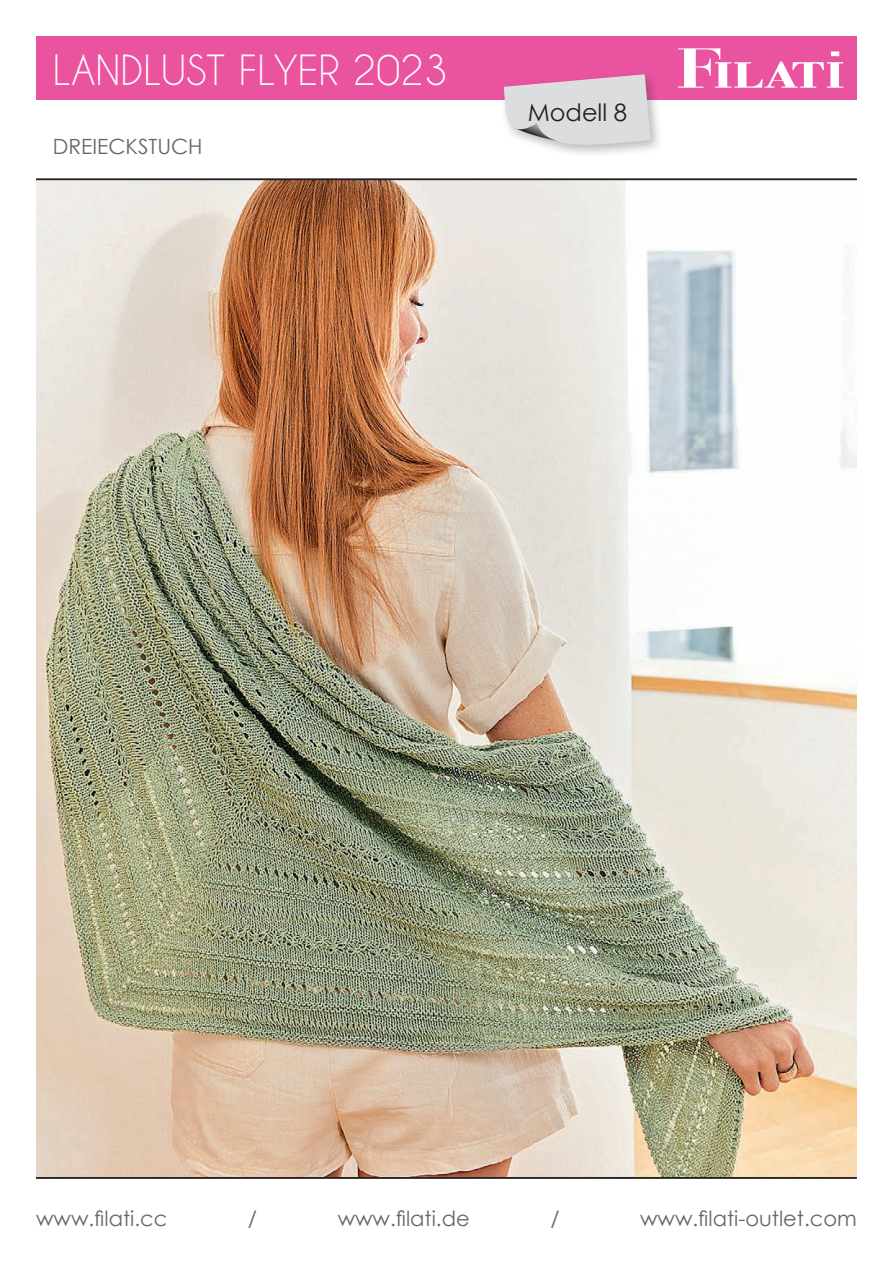
<style>
.page{position:relative;width:893px;height:1263px;background:#fff}
.page>*{position:absolute;margin:0;border:0;box-sizing:border-box;transform-origin:0 0}
.t1{font:39px "Caviar Dreams";color:#fff}
.t2{font:24px "Century Gothic";color:#231f20}
.t3{font:21px "Century Gothic";color:#67676a}
</style>
<div class="page">
<img style="left:36px;top:180px;width:821px;height:997px">
<hr style="left:36px;top:1177px;width:821px;height:1px;background:#231f20">
<hr style="left:36px;top:179px;width:821px;height:1px;background:#231f20">
<div style="left:36px;top:36px;width:821px;height:64px;background:#ea549f"></div>
<svg style="left:678px;top:48px;width:165px;height:40px"></svg>
<div style="left:499px;top:70px;width:165px;height:88px;background:#231f20;opacity:.3"></div>
<svg style="left:504px;top:74px;width:147px;height:76px;background:#dcced7"></svg>
<h1 class="t1" style="left:53px;top:47px;width:396px">LANDLUST FLYER 2023</h1>
<p class="t3" style="left:53px;top:131px;width:151px">DREIECKSTUCH</p>
<p class="t2" style="left:528px;top:96px;width:101px">Modell 8</p>
<p class="t3" style="left:36px;top:1204px;width:133px">www.filati.cc</p>
<p class="t3" style="left:248px;top:1204px;width:11px">/</p>
<p class="t3" style="left:338px;top:1204px;width:134px">www.filati.de</p>
<p class="t3" style="left:550px;top:1204px;width:11px">/</p>
<p class="t3" style="left:640px;top:1204px;width:218px">www.filati-outlet.com</p>
</div>
